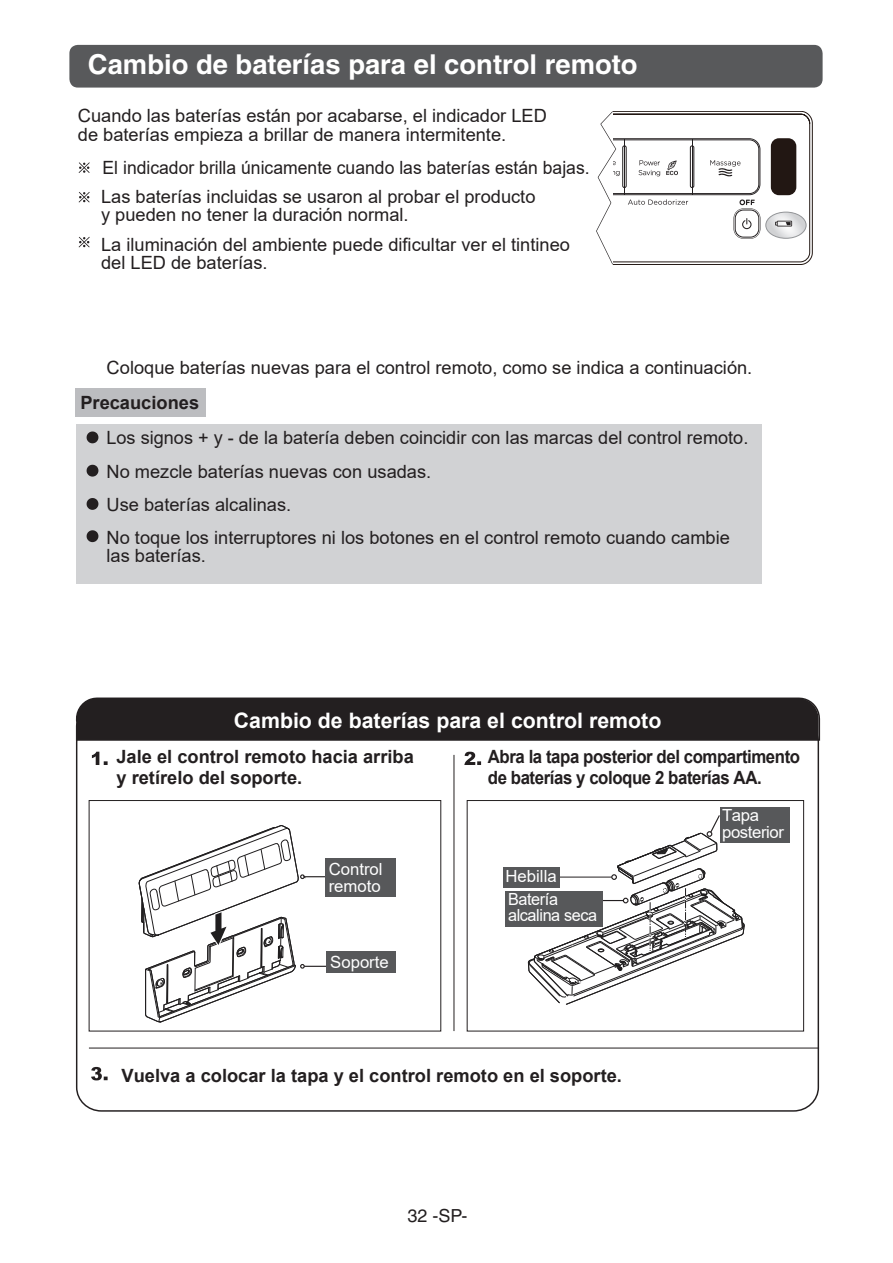
<style>
.page{position:relative;width:893px;height:1263px;background:#fff}
.page>*{position:absolute;margin:0;border:0;box-sizing:border-box;transform-origin:0 0}
.t1{font:700 27.45px "Helvetica LT Std";color:#fff}
.t2{font:700 21.3px "Arial";color:#fff}
.t3{font:18.3px/18.3px "Arial";color:#231f20}
.t4{font:700 18.3px/21.3px "Arial";color:#231f20}
.t5{font:700 18.3px/21.3px "Arial";letter-spacing:-.025em;color:#231f20;scale:.92 1}
.t6{font:18.3px "Arial";color:#231f20;scale:.96 1}
.t7{font:18px "Helvetica LT Std";color:#231f20}
.t8{font:16.8px/23.2px "Arial";letter-spacing:-.025em;color:#fff}
.t9{font:16.8px/16.8px "Arial";color:#fff}
</style>
<div class="page">
<div style="left:75px;top:388px;width:131px;height:29px;background:#bcbdc0"></div>
<div style="left:75px;top:697px;width:746px;height:44px;background:#231f20"></div>
<hr style="left:454px;top:755px;width:1px;height:276px;background:#231f20">
<svg style="left:88px;top:800px;width:731px;height:249px"></svg>
<svg style="left:79px;top:192px;width:11px;height:11px"></svg>
<svg style="left:79px;top:162px;width:11px;height:11px"></svg>
<svg style="left:79px;top:237px;width:11px;height:10px"></svg>
<svg style="left:92px;top:752px;width:16px;height:13px"></svg>
<svg style="left:91px;top:1067px;width:17px;height:13px"></svg>
<svg style="left:464px;top:752px;width:17px;height:13px"></svg>
<div style="left:77px;top:424px;width:685px;height:159px;background:#d1d2d4"></div>
<svg style="left:87px;top:432px;width:11px;height:11px"></svg>
<svg style="left:87px;top:465px;width:11px;height:12px"></svg>
<svg style="left:87px;top:498px;width:11px;height:12px"></svg>
<svg style="left:87px;top:530px;width:11px;height:12px"></svg>
<hr style="left:300px;top:875px;width:47px;height:3px;background:#fff">
<hr style="left:304px;top:876px;width:43px;height:1px;background:#231f20">
<hr style="left:300px;top:965px;width:47px;height:3px;background:#fff">
<hr style="left:304px;top:966px;width:43px;height:1px;background:#231f20">
<div style="left:505px;top:891px;width:98px;height:36px;background:#57585a"></div>
<div style="left:720px;top:807px;width:70px;height:36px;background:#57585a"></div>
<div style="left:503px;top:867px;width:56px;height:21px;background:#57585a"></div>
<div style="left:325px;top:859px;width:71px;height:38px;background:#57585a"></div>
<div style="left:327px;top:952px;width:69px;height:21px;background:#57585a"></div>
<div style="left:69px;top:45px;width:753px;height:43px;background:#58595b;border-radius:9px"></div>
<svg style="left:138px;top:800px;width:168px;height:249px"></svg>
<svg style="left:527px;top:814px;width:218px;height:191px"></svg>
<svg style="left:596px;top:111px;width:217px;height:154px"></svg>
<h1 class="t1" style="left:88px;top:48px;width:551px">Cambio de baterías para el control remoto</h1>
<p class="t3" style="left:78px;top:107px;width:471px">Cuando las baterías están por acabarse, el indicador LED de baterías empieza a brillar de manera intermitente.</p>
<p class="t6" style="left:103px;top:158px;width:509px">El indicador brilla únicamente cuando las baterías están bajas.</p>
<p class="t3" style="left:101px;top:187px;width:436px">Las baterías incluidas se usaron al probar el producto y pueden no tener la duración normal.</p>
<p class="t3" style="left:101px;top:235px;width:470px">La iluminación del ambiente puede dificultar ver el tintineo del LED de baterías.</p>
<p class="t3" style="left:107px;top:359px;width:647px">Coloque baterías nuevas para el control remoto, como se indica a continuación.</p>
<p class="t4" style="left:80px;top:392px;width:120px">Precauciones</p>
<p class="t3" style="left:106px;top:420px;width:643px;line-height:34.5px">Los signos + y - de la batería deben coincidir con las marcas del control remoto.<br>No mezcle baterías nuevas con usadas.</p>
<p class="t3" style="left:106px;top:488px;width:625px;line-height:33px">Use baterías alcalinas.<br>No toque los interruptores ni los botones en el control remoto cuando cambie</p>
<p class="t3" style="left:106px;top:547px;width:101px">las baterías.</p>
<p class="t2" style="left:234px;top:709px;width:429px">Cambio de baterías para el control remoto</p>
<p class="t4" style="left:116px;top:746px;width:299px">Jale el control remoto hacia arriba y retírelo del soporte.</p>
<p class="t5" style="left:488px;top:746px;width:341px">Abra la tapa posterior del compartimento de baterías y coloque 2 baterías AA.</p>
<p class="t9" style="left:329px;top:861px;width:55px">Control remoto</p>
<p class="t8" style="left:505px;top:865px;width:54px">Hebilla<br>Batería</p>
<p class="t8" style="left:508px;top:903px;width:90px">alcalina seca</p>
<p class="t9" style="left:330px;top:954px;width:60px">Soporte</p>
<p class="t4" style="left:122px;top:1065px;width:502px">Vuelva a colocar la tapa y el control remoto en el soporte.</p>
<p class="t7" style="left:407px;top:1209px;width:62px">32 -SP-</p>
<p class="t8" style="left:722px;top:807px;width:63px;line-height:16.8px">Tapa posterior</p>
</div>
